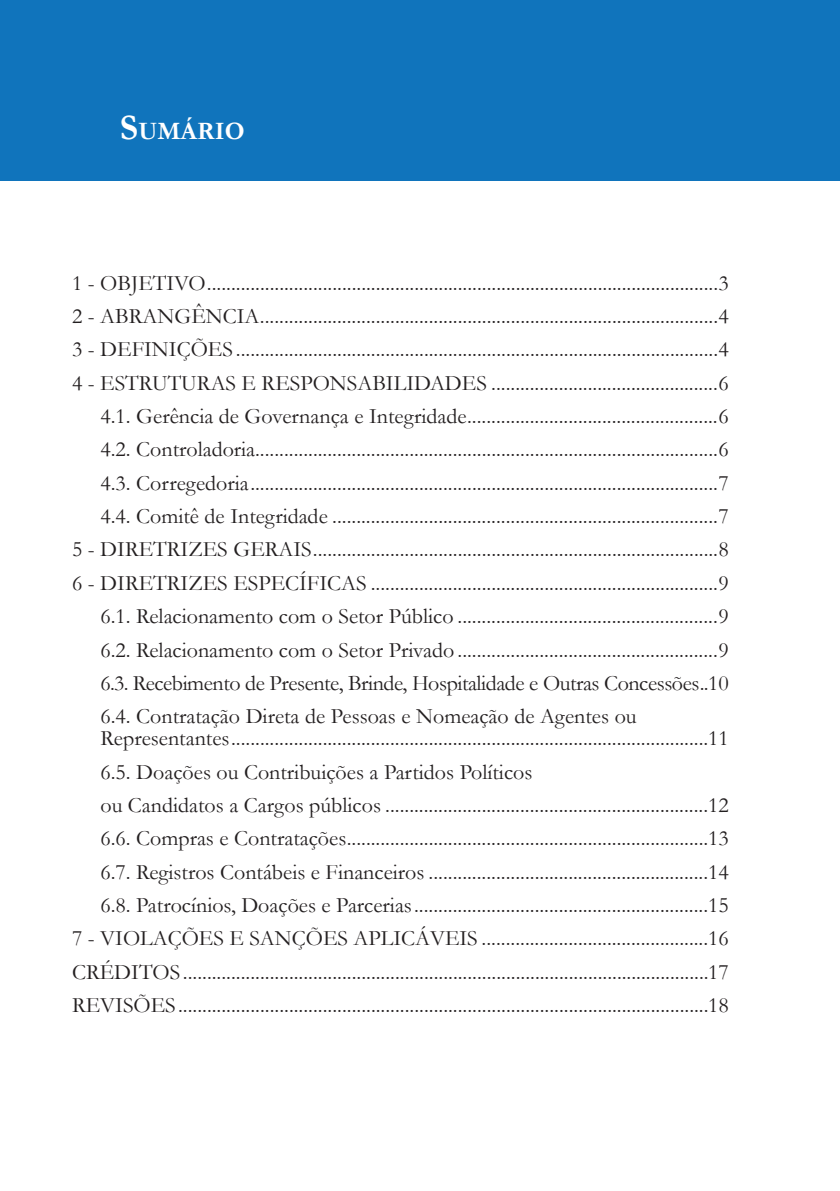
<style>
.page{position:relative;width:840px;height:1191px;background:#fff}
.page>*{position:absolute;margin:0;border:0;box-sizing:border-box;transform-origin:0 0}
.t1{font:700 25.2px "Garamond";color:#fff}
.Sumário{font:22px/22px "Garamond";color:#231f20}
.Sumário-2{font:22px "Garamond";letter-spacing:-.02em;color:#231f20}
.s1{font-size:36px}
</style>
<div class="page">
<div style="left:0;top:0;width:839px;height:181px;background:#1074bc"></div>
<p class="t1" style="left:120px;top:114px;width:126px"><span class="s1">S</span>UMÁRIO</p>
<p class="Sumário" style="left:72px;top:271px;width:658px">1 - OBJETIVO..........................................................................................................3</p>
<p class="Sumário" style="left:72px;top:304px;width:658px">2 - ABRANGÊNCIA...............................................................................................4</p>
<p class="Sumário" style="left:72px;top:338px;width:658px">3 - DEFINIÇÕES ....................................................................................................4</p>
<p class="Sumário" style="left:72px;top:371px;width:658px">4 - ESTRUTURAS E RESPONSABILIDADES ...............................................6</p>
<p class="Sumário" style="left:100px;top:404px;width:629px">4.1. Gerência de Governança e Integridade....................................................6</p>
<p class="Sumário" style="left:100px;top:438px;width:629px">4.2. Controladoria................................................................................................6</p>
<p class="Sumário" style="left:100px;top:471px;width:629px">4.3. Corregedoria.................................................................................................7</p>
<p class="Sumário" style="left:100px;top:504px;width:629px">4.4. Comitê de Integridade ................................................................................7</p>
<p class="Sumário" style="left:72px;top:538px;width:658px">5 - DIRETRIZES GERAIS....................................................................................8</p>
<p class="Sumário" style="left:72px;top:571px;width:658px">6 - DIRETRIZES ESPECÍFICAS ........................................................................9</p>
<p class="Sumário" style="left:100px;top:604px;width:629px">6.1. Relacionamento com o Setor Público ......................................................9</p>
<p class="Sumário" style="left:100px;top:638px;width:629px">6.2. Relacionamento com o Setor Privado ......................................................9</p>
<p class="Sumário-2" style="left:100px;top:668px;width:629px">6.3. Recebimento de Presente, Brinde, Hospitalidade e Outras Concessões..10</p>
<p class="Sumário" style="left:100px;top:704px;width:629px">6.4. Contratação Direta de Pessoas e Nomeação de Agentes ou<br>Representantes...................................................................................................11</p>
<p class="Sumário" style="left:100px;top:760px;width:433px">6.5. Doações ou Contribuições a Partidos Políticos</p>
<p class="Sumário" style="left:100px;top:793px;width:629px">ou Candidatos a Cargos públicos ...................................................................12</p>
<p class="Sumário" style="left:100px;top:826px;width:629px">6.6. Compras e Contratações...........................................................................13</p>
<p class="Sumário" style="left:100px;top:860px;width:629px">6.7. Registros Contábeis e Financeiros ..........................................................14</p>
<p class="Sumário" style="left:100px;top:893px;width:629px">6.8. Patrocínios, Doações e Parcerias.............................................................15</p>
<p class="Sumário" style="left:72px;top:927px;width:658px">7 - VIOLAÇÕES E SANÇÕES APLICÁVEIS ...............................................16</p>
<p class="Sumário" style="left:72px;top:960px;width:658px">CRÉDITOS.............................................................................................................17</p>
<p class="Sumário" style="left:72px;top:993px;width:658px">REVISÕES..............................................................................................................18</p>
</div>
